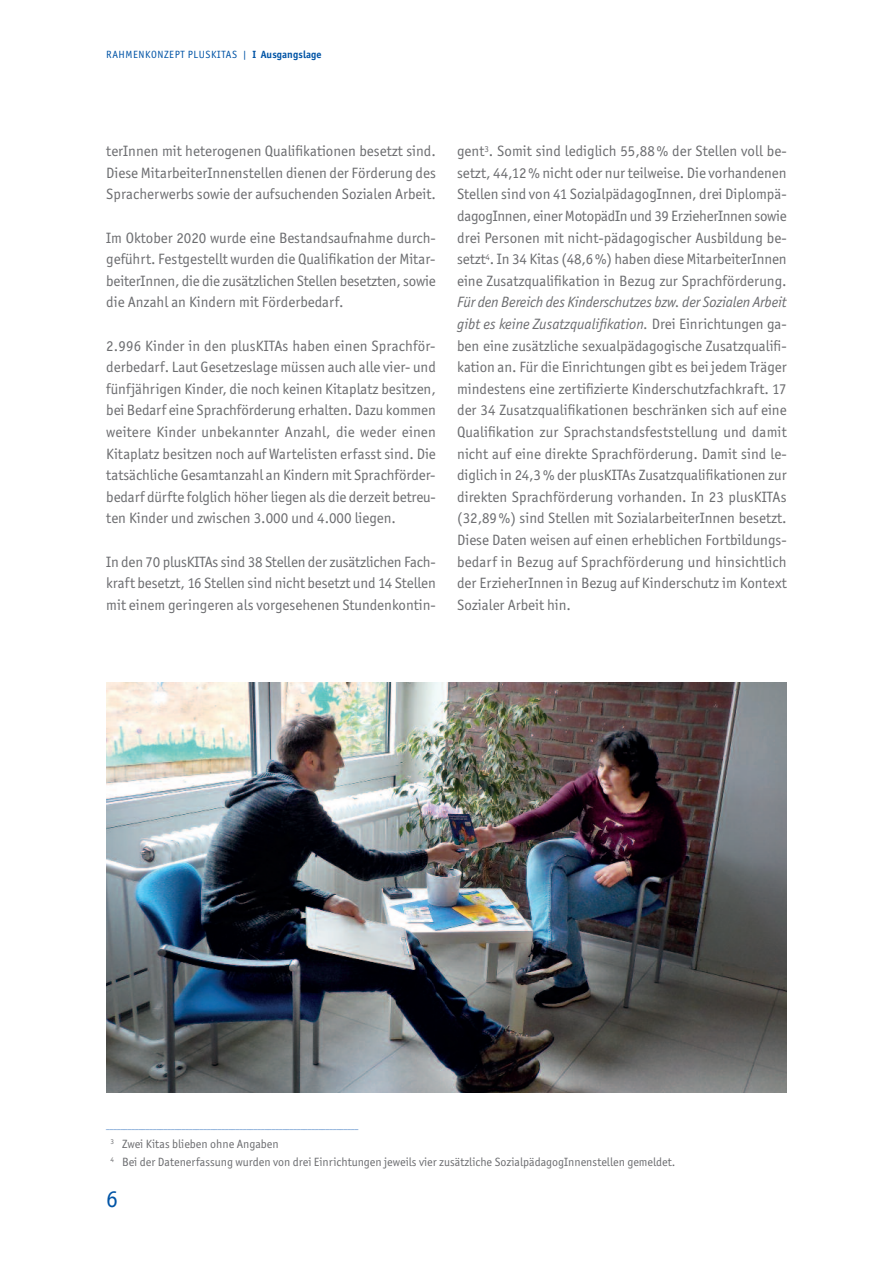
<style>
.page{position:relative;width:893px;height:1263px;background:#fff}
.page>*{position:absolute;margin:0;border:0;box-sizing:border-box;transform-origin:0 0}
.t1{font:24px "Officina Sans ITC Std";color:#0154a6}
.t2{font:15px/21.6px "Officina Sans ITC Std";color:#6c6d70;text-align:justify}
.t3{font:12px/18px "Officina Sans ITC Std";color:#6c6d70}
.t4{font:10.5px "Officina Sans ITC Std";letter-spacing:.055em;color:#0154a6}
.t5{font:500 7.2px "Benton Sans";color:#6091cc}
.s1{font-weight:700}
.s2{font-style:italic}
</style>
<div class="page">
<img style="left:106px;top:683px;width:681px;height:409px">
<p class="t4" style="left:106px;top:50px;width:217px">RAHMENKONZEPT PLUSKITAS | <span class="s1">I Ausgangslage</span></p>
<p class="t2" style="left:106px;top:142px;width:331px">terInnen mit heterogenen Qualifikationen besetzt sind.<br>Diese MitarbeiterInnenstellen dienen der Förderung des Spracherwerbs sowie der aufsuchenden Sozialen Arbeit.</p>
<p class="t2" style="left:106px;top:228px;width:331px">Im Oktober 2020 wurde eine Bestandsaufnahme durch&shy;geführt. Festgestellt wurden die Qualifikation der Mitar&shy;beiterInnen, die die zusätzlichen Stellen besetzten, sowie die Anzahl an Kindern mit Förderbedarf.</p>
<p class="t2" style="left:106px;top:336px;width:331px">2.996 Kinder in den plusKITAs haben einen Sprachför&shy;derbedarf. Laut Gesetzeslage müssen auch alle vier- und fünfjährigen Kinder, die noch keinen Kitaplatz besitzen, bei Bedarf eine Sprachförderung erhalten. Dazu kommen weitere Kinder unbekannter Anzahl, die weder einen Kitaplatz besitzen noch auf Wartelisten erfasst sind. Die tatsächliche Gesamtanzahl an Kindern mit Sprachförder&shy;bedarf dürfte folglich höher liegen als die derzeit betreu&shy;ten Kinder und zwischen 3.000 und 4.000 liegen.</p>
<p class="t2" style="left:106px;top:552px;width:331px">In den 70 plusKITAs sind 38 Stellen der zusätzlichen Fach&shy;kraft besetzt, 16 Stellen sind nicht besetzt und 14 Stellen mit einem geringeren als vorgesehenen Stundenkontin-</p>
<p class="t2" style="left:457px;top:142px;width:331px">gent<sup>3</sup>. Somit sind lediglich 55,88% der Stellen voll be&shy;setzt, 44,12% nicht oder nur teilweise. Die vorhandenen Stellen sind von 41 SozialpädagogInnen, drei Diplompä&shy;dagogInnen, einer MotopädIn und 39 ErzieherInnen sowie drei Personen mit nicht-pädagogischer Ausbildung be&shy;setzt<sup>4</sup>. In 34 Kitas (48,6%) haben diese MitarbeiterInnen eine Zusatzqualifikation in Bezug zur Sprachförderung.</p>
<p class="t2" style="left:457px;top:293px;width:331px"><span class="s2">Für den Bereich des Kinderschutzes bzw. der Sozialen Arbeit gibt es keine Zusatzqualifikation.</span> Drei Einrichtungen ga&shy;ben eine zusätzliche sexualpädagogische Zusatzqualifi&shy;kation an. Für die Einrichtungen gibt es bei jedem Träger mindestens eine zertifizierte Kinderschutzfachkraft. 17 der 34 Zusatzqualifikationen beschränken sich auf eine Qualifikation zur Sprachstandsfeststellung und damit nicht auf eine direkte Sprachförderung. Damit sind le&shy;diglich in 24,3% der plusKITAs Zusatzqualifikationen zur direkten Sprachförderung vorhanden. In 23 plusKITAs (32,89%) sind Stellen mit SozialarbeiterInnen besetzt.<br>Diese Daten weisen auf einen erheblichen Fortbildungs&shy;bedarf in Bezug auf Sprachförderung und hinsichtlich der ErzieherInnen in Bezug auf Kinderschutz im Kontext Sozialer Arbeit hin.</p>
<p class="t5" style="left:106px;top:1122px;width:253px">______________________________________________________________________</p>
<p class="t3" style="left:106px;top:1136px;width:571px"><sup>1</sup><sup>3</sup> Zwei Kitas blieben ohne Angaben<br><sup>1</sup><sup>4</sup> Bei der Datenerfassung wurden von drei Einrichtungen jeweils vier zusätzliche SozialpädagogInnenstellen gemeldet.</p>
<h1 class="t1" style="left:106px;top:1190px;width:13px">6</h1>
</div>
